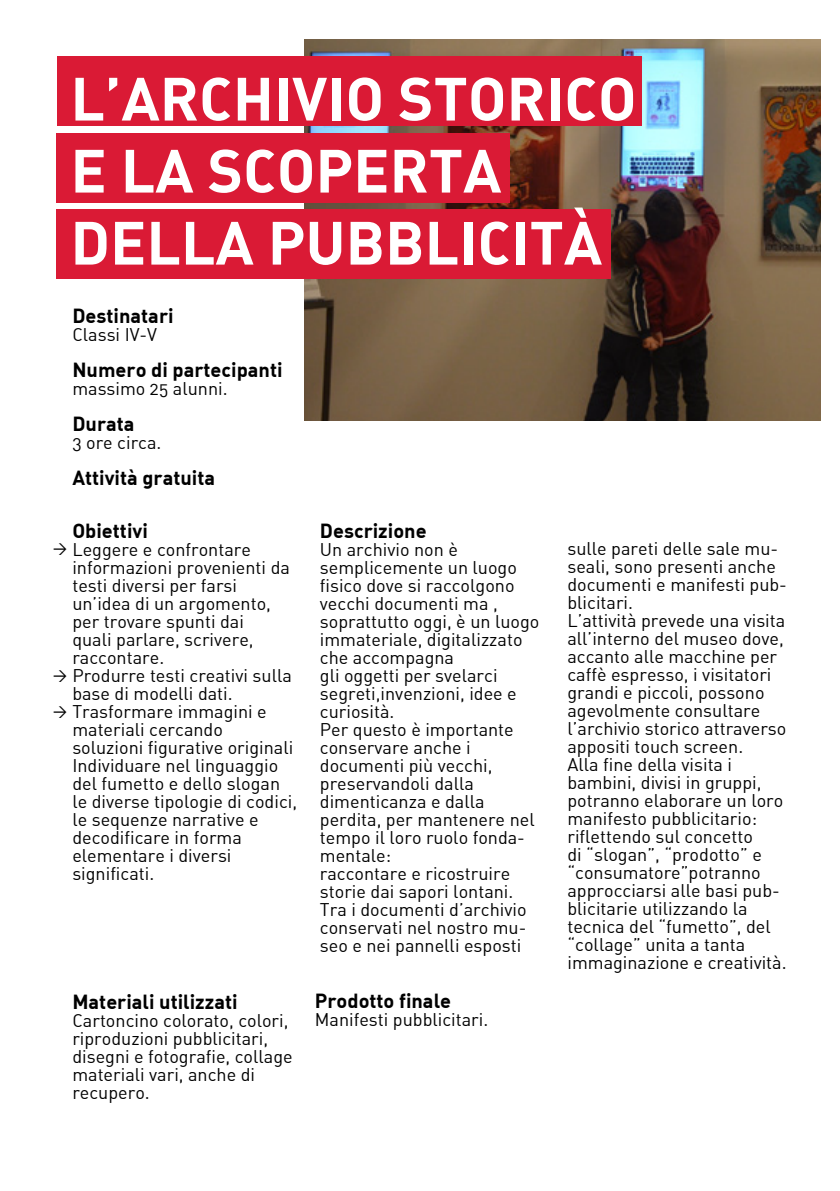
<style>
.page{position:relative;width:840px;height:1191px;background:#fff}
.page>*{position:absolute;margin:0;border:0;box-sizing:border-box;transform-origin:0 0}
.t1{font:700 60px/72px "DIN Alternate";color:#fff}
.t2{font:700 20px "DIN Alternate";color:#000}
.t3{font:18px/18px "DIN Alternate";color:#000}
</style>
<div class="page">
<img style="left:304px;top:40px;width:516px;height:381px">
<div style="left:57px;top:56px;width:584px;height:70px;background:#da1a35"></div>
<div style="left:57px;top:133px;width:452px;height:70px;background:#da1a35"></div>
<div style="left:57px;top:209px;width:553px;height:69px;background:#da1a35"></div>
<h1 class="t1" style="left:70px;top:60px;width:567px">L’ARCHIVIO STORICO<br>E LA SCOPERTA<br>DELLA PUBBLICITÀ</h1>
<p class="t2" style="left:72px;top:302px;width:103px">Destinatari</p>
<p class="t3" style="left:72px;top:325px;width:86px">Classi IV-V</p>
<p class="t2" style="left:72px;top:356px;width:212px">Numero di partecipanti</p>
<p class="t3" style="left:72px;top:379px;width:157px">massimo 25 alunni.</p>
<p class="t2" style="left:72px;top:410px;width:64px">Durata</p>
<p class="t3" style="left:72px;top:433px;width:91px">3 ore circa.</p>
<p class="t2" style="left:72px;top:464px;width:144px">Attività gratuita</p>
<p class="t2" style="left:72px;top:518px;width:77px">Obiettivi</p>
<p class="t3" style="left:72px;top:540px;width:226px">Leggere e confrontare informazioni provenienti da testi diversi per farsi un’idea di un argomento, per trovare spunti dai<br>quali parlare, scrivere, raccontare.<br>Produrre testi creativi sulla base di modelli dati.<br>Trasformare immagini e materiali cercando soluzioni figurative originali<br>Individuare nel linguaggio del fumetto e dello slogan le diverse tipologie di codici, le sequenze narrative e decodificare in forma elementare i diversi significati.</p>
<p class="t2" style="left:72px;top:989px;width:167px">Materiali utilizzati</p>
<p class="t3" style="left:72px;top:1011px;width:222px">Cartoncino colorato, colori, riproduzioni pubblicitari, disegni e fotografie, collage materiali vari, anche di recupero.</p>
<p class="t2" style="left:320px;top:518px;width:108px">Descrizione</p>
<p class="t3" style="left:320px;top:540px;width:221px">Un archivio non è semplicemente un luogo fisico dove si raccolgono vecchi documenti ma , soprattutto oggi, è un luogo immateriale, digitalizzato che accompagna<br>gli oggetti per svelarci segreti,invenzioni, idee e curiosità.<br>Per questo è importante conservare anche i documenti più vecchi, preservandoli dalla dimenticanza e dalla perdita, per mantenere nel tempo il loro ruolo fonda&shy;mentale:<br>raccontare e ricostruire storie dai sapori lontani.<br>Tra i documenti d’archivio conservati nel nostro mu&shy;seo e nei pannelli esposti</p>
<p class="t3" style="left:567px;top:539px;width:221px">sulle pareti delle sale mu&shy;seali, sono presenti anche documenti e manifesti pub&shy;blicitari.<br>L’attività prevede una visita all’interno del museo dove, accanto alle macchine per caffè espresso, i visitatori grandi e piccoli, possono agevolmente consultare l’archivio storico attraverso appositi touch screen.<br>Alla fine della visita i bambini, divisi in gruppi, potranno elaborare un loro manifesto pubblicitario: riflettendo sul concetto<br>di “slogan”, “prodotto” e “consumatore”potranno approcciarsi alle basi pub&shy;blicitarie utilizzando la tecnica del “fumetto”, del “collage” unita a tanta immaginazione e creatività.</p>
<p class="t2" style="left:315px;top:987px;width:138px">Prodotto finale</p>
<p class="t3" style="left:315px;top:1010px;width:175px">Manifesti pubblicitari.</p>
</div>
